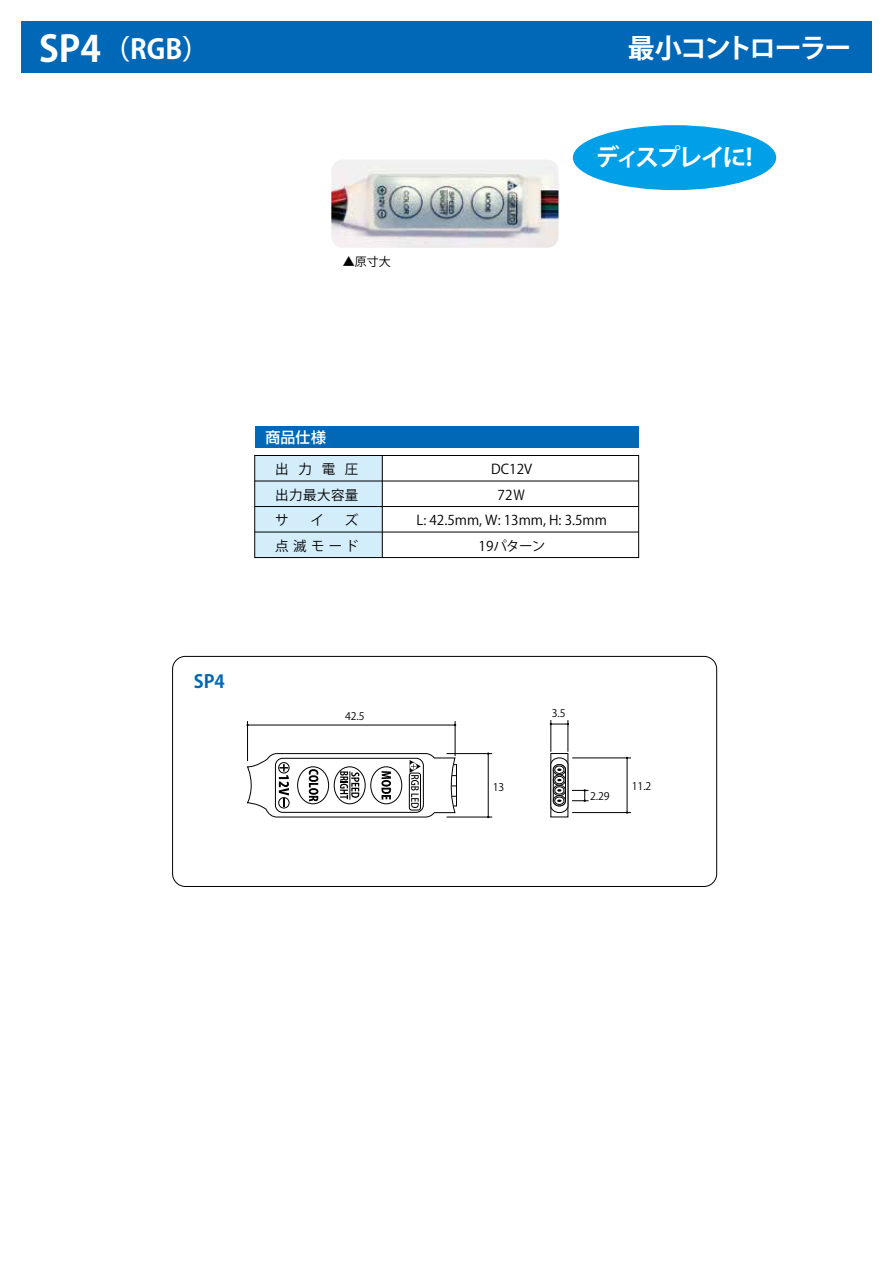
<style>
.page{position:relative;width:893px;height:1263px;background:#fff}
.page>*{position:absolute;margin:0;border:0;box-sizing:border-box;transform-origin:0 0}
.t1{font:700 27px "Koz Go Pro";letter-spacing:-.07em;color:#fff}
.t2{font:700 24px "Koz Go Pro";letter-spacing:-.105em;color:#fff}
.t3{font:700 18px "Koz Go Pro";color:#0068b7}
.t4{font:500 15px "Shin Go Upr";color:#fff}
.t5{font:13.5px/25.5px "Koz Go Pro";color:#000;text-align:justify}
.t6{font:12px "Koz Go Pro";color:#000}
.t7{font:10.5px "Koz Go Pro";color:#000}
.s1{font-size:36px}
</style>
<div class="page">
<img style="left:331px;top:160px;width:227px;height:88px">
<div style="left:573px;top:125px;width:203px;height:65px;background:#00a0e9;border-radius:50%"></div>
<div style="left:21px;top:21px;width:851px;height:51px;background:#0068b7"></div>
<div style="left:172px;top:656px;width:545px;height:231px;border:1px solid #000;border-radius:13px"></div>
<div style="left:255px;top:455px;width:127px;height:102px;background:#d3edfb"></div>
<div style="left:255px;top:427px;width:384px;height:21px;background:#0068b7"></div>
<hr style="left:255px;top:481px;width:384px;height:1px;background:#000">
<hr style="left:255px;top:506px;width:384px;height:1px;background:#000">
<hr style="left:255px;top:532px;width:384px;height:1px;background:#000">
<hr style="left:382px;top:455px;width:1px;height:102px;background:#000">
<div style="left:254px;top:455px;width:385px;height:103px;border:1px solid #000"></div>
<div style="left:551px;top:753px;width:17px;height:64px;background:#fff;border:1px solid #000"></div>
<svg style="left:247px;top:753px;width:210px;height:64px"></svg>
<hr style="left:447px;top:817px;width:45px;height:1px;background:#000">
<hr style="left:447px;top:753px;width:45px;height:1px;background:#000">
<hr style="left:488px;top:753px;width:1px;height:64px;background:#000">
<hr style="left:455px;top:721px;width:1px;height:35px;background:#000">
<hr style="left:247px;top:721px;width:1px;height:40px;background:#000">
<hr style="left:248px;top:725px;width:207px;height:1px;background:#000">
<hr style="left:568px;top:720px;width:1px;height:32px;background:#000">
<hr style="left:551px;top:720px;width:1px;height:32px;background:#000">
<svg style="left:550px;top:723px;width:19px;height:2px"></svg>
<hr style="left:572px;top:812px;width:59px;height:1px;background:#000">
<hr style="left:572px;top:758px;width:59px;height:1px;background:#000">
<hr style="left:627px;top:758px;width:1px;height:54px;background:#000">
<svg style="left:550px;top:757px;width:38px;height:56px"></svg>
<h1 class="t1" style="left:39px;top:31px;width:171px"><span class="s1">SP4</span> （RGB）</h1>
<p class="t6" style="left:343px;top:253px;width:49px">▲原寸大</p>
<h1 class="t1" style="left:628px;top:30px;width:225px">最小コントローラー</h1>
<h2 class="t2" style="left:595px;top:142px;width:159px">ディスプレイに!</h2>
<p class="t4" style="left:265px;top:425px;width:62px">商品仕様</p>
<p class="t5" style="left:275px;top:457px;width:85px">出力電圧出力最大容量サ</p>
<p class="t5" style="left:275px;top:508px;width:85px;text-align:right">ズ<br>点滅モード</p>
<p class="t5" style="left:311px;top:508px;width:15px">イ</p>
<p class="t5" style="left:417px;top:457px;width:192px;text-align:center">DC12V<br>72Ｗ<br>L: 42.5mm, W: 13mm, H: 3.5mm<br>19パターン</p>
<h3 class="t3" style="left:194px;top:670px;width:32px">SP4</h3>
<p class="t7" style="left:345px;top:709px;width:21px">42.5</p>
<p class="t7" style="left:552px;top:707px;width:15px">3.5</p>
<p class="t7" style="left:493px;top:780px;width:13px">13</p>
<p class="t7" style="left:590px;top:789px;width:21px">2.29</p>
<p class="t7" style="left:632px;top:779px;width:21px">11.2</p>
</div>
